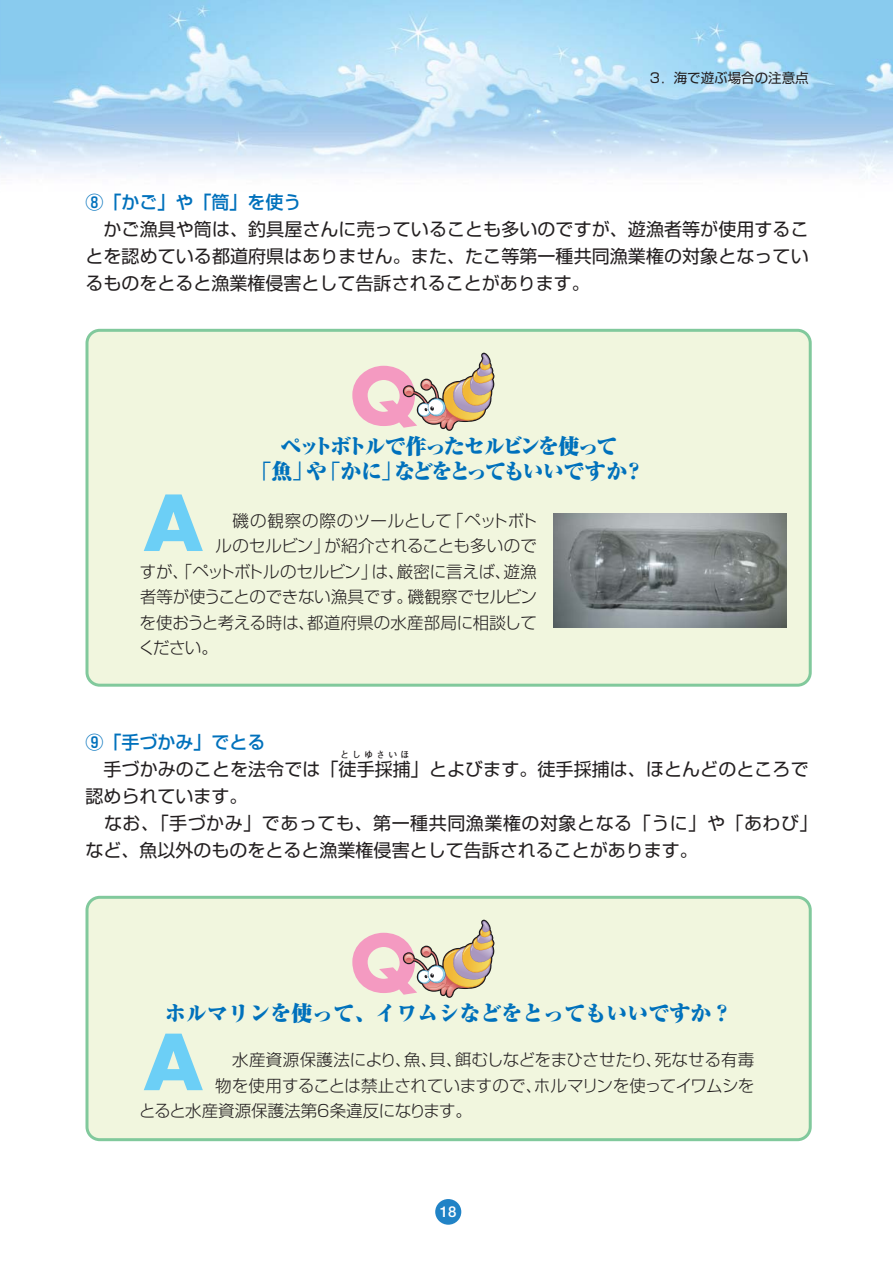
<style>
.page{position:relative;width:893px;height:1263px;background:#fff}
.page>*{position:absolute;margin:0;border:0;box-sizing:border-box;transform-origin:0 0}
.t1{font:900 21px/25.5px "Ryumin";letter-spacing:-.105em;color:#0071bc;text-align:center}
.t2{font:900 21px "Ryumin";letter-spacing:-.015em;color:#0071bc}
.t3{font:18px/27px "Shin Go";letter-spacing:.005em;color:#231f20;text-align:justify}
.t4{font:18px "Shin Go";letter-spacing:.03em;color:#231f20}
.t5{font:500 18px "Shin Go";color:#0071bc}
.t6{font:300 16.5px "Shin Go";letter-spacing:-.01em;color:#231f20}
.t7{font:300 16.5px "Shin Go";letter-spacing:.01em;color:#231f20}
.t8{font:700 15px "Futo Go B101";color:#fff}
.t9{font:13.5px "Shin Go";color:#231f20}
.t10{font:700 9px "Futo Go B101";letter-spacing:.335em;color:#231f20}
</style>
<div class="page">
<img style="left:0;top:0;width:892px;height:179px">
<div style="left:435px;top:1199px;width:26px;height:26px;background:#2183c6;border-radius:50%"></div>
<div style="left:85px;top:329px;width:726px;height:358px;background:#f1f6de;border:3px solid #81c99c;border-radius:13px"></div>
<svg style="left:144px;top:494px;width:59px;height:57px"></svg>
<svg style="left:352px;top:353px;width:143px;height:78px"></svg>
<img style="left:553px;top:513px;width:233px;height:114px">
<div style="left:85px;top:896px;width:726px;height:245px;background:#f1f6de;border:3px solid #81c99c;border-radius:13px"></div>
<svg style="left:144px;top:1034px;width:59px;height:56px"></svg>
<svg style="left:352px;top:920px;width:143px;height:78px"></svg>
<p class="t9" style="left:650px;top:73px;width:160px">3．海で遊ぶ場合の注意点</p>
<p class="t5" style="left:85px;top:195px;width:218px">⑧「かご」や「筒」を使う</p>
<p class="t3" style="left:85px;top:217px;width:724px;text-indent:18px">かご漁具や筒は、釣具屋さんに売っていることも多いのですが、遊漁者等が使用することを認めている都道府県はありません。また、たこ等第一種共同漁業権の対象となっているものをとると漁業権侵害として告訴されることがあります。</p>
<p class="t1" style="left:251px;top:436px;width:395px">ペットボトルで作ったセルビンを使って<br>「魚」や「かに」などをとってもいいですか？</p>
<p class="t7" style="left:215px;top:514px;width:323px">　磯の観察の際のツールとして「ペットボト</p>
<p class="t6" style="left:215px;top:540px;width:323px">ルのセルビン」が紹介されることも多いので</p>
<p class="t6" style="left:140px;top:565px;width:398px">すが、「ペットボトルのセルビン」は、厳密に言えば、遊漁</p>
<p class="t6" style="left:140px;top:591px;width:398px">者等が使うことのできない漁具です。磯観察でセルビン</p>
<p class="t6" style="left:139px;top:616px;width:399px">を使おうと考える時は、都道府県の水産部局に相談して</p>
<p class="t6" style="left:138px;top:642px;width:81px">ください。</p>
<p class="t5" style="left:85px;top:735px;width:182px">⑨「手づかみ」でとる</p>
<p class="t3" style="left:104px;top:757px;width:706px">手づかみのことを法令では「徒手採捕」とよびます。徒手採捕は、ほとんどのところで</p>
<p class="t10" style="left:340px;top:752px;width:71px">としゆさいほ</p>
<p class="t3" style="left:85px;top:784px;width:163px">認められています。</p>
<p class="t4" style="left:104px;top:816px;width:715px">なお、「手づかみ」であっても、第一種共同漁業権の対象となる「うに」や「あわび」</p>
<p class="t3" style="left:85px;top:838px;width:613px">など、魚以外のものをとると漁業権侵害として告訴されることがあります。</p>
<p class="t2" style="left:165px;top:1006px;width:569px">ホルマリンを使って、イワムシなどをとってもいいですか？</p>
<p class="t6" style="left:215px;top:1054px;width:540px">　水産資源保護法により、魚、貝、餌むしなどをまひさせたり、死なせる有毒</p>
<p class="t6" style="left:215px;top:1079px;width:540px">物を使用することは禁止されていますので、ホルマリンを使ってイワムシを</p>
<p class="t6" style="left:139px;top:1105px;width:334px">とると水産資源保護法第6条違反になります。</p>
<p class="t8" style="left:440px;top:1206px;width:18px">18</p>
</div>
